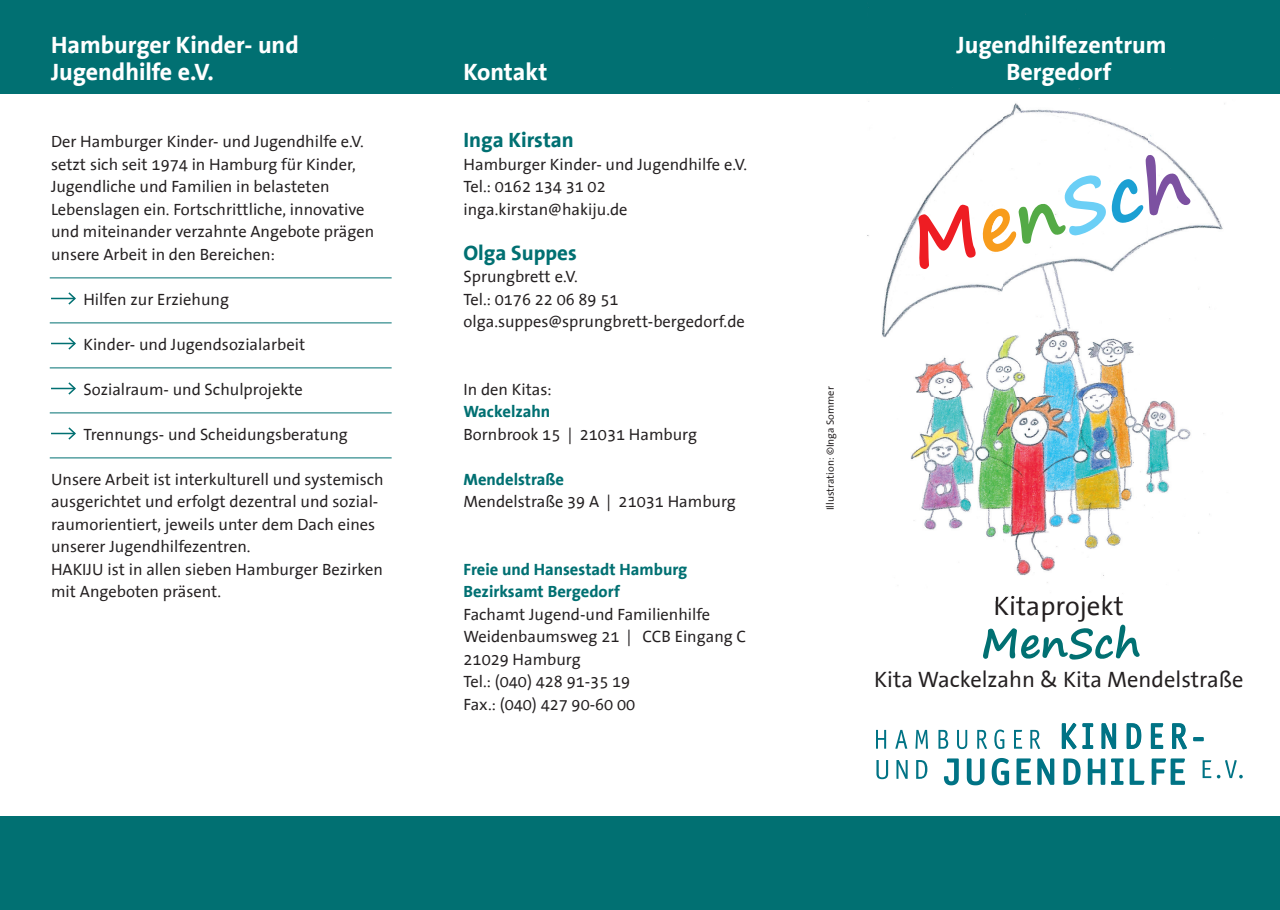
<style>
.page{position:relative;width:1280px;height:910px;background:#fff}
.page>*{position:absolute;margin:0;border:0;box-sizing:border-box;transform-origin:0 0}
.t1{font:27px "The Sans Office";color:#231f20}
.t2{font:700 24px/27px "The Sans Office";color:#fff}
.t3{font:22.5px "The Sans Office";color:#231f20}
.t4{font:700 21px "The Sans Office";color:#017072}
.t5{font:16.5px/22.5px "The Sans Office";color:#231f20}
.t6{font:700 16.5px/22.5px "The Sans Office";color:#017072}
.t7{font:10.5px "The Sans Office";color:#231f20}
</style>
<div class="page">
<div style="left:0;top:0;width:1280px;height:94px;background:#017072"></div>
<div style="left:0;top:816px;width:1280px;height:94px;background:#017072"></div>
<svg style="left:51px;top:292px;width:25px;height:13px"></svg>
<svg style="left:51px;top:337px;width:25px;height:13px"></svg>
<svg style="left:51px;top:382px;width:25px;height:13px"></svg>
<svg style="left:51px;top:427px;width:25px;height:13px"></svg>
<hr style="left:50px;top:277px;width:342px;height:1px;background:#017072">
<hr style="left:50px;top:322px;width:342px;height:1px;background:#017072">
<hr style="left:50px;top:367px;width:342px;height:1px;background:#017072">
<hr style="left:50px;top:412px;width:342px;height:1px;background:#017072">
<hr style="left:50px;top:457px;width:342px;height:1px;background:#017072">
<svg style="left:983px;top:624px;width:157px;height:36px"></svg>
<svg style="left:876px;top:730px;width:10px;height:19px"></svg>
<svg style="left:895px;top:730px;width:12px;height:19px"></svg>
<svg style="left:915px;top:730px;width:13px;height:19px"></svg>
<svg style="left:938px;top:730px;width:10px;height:19px"></svg>
<svg style="left:957px;top:730px;width:10px;height:19px"></svg>
<svg style="left:977px;top:730px;width:10px;height:19px"></svg>
<svg style="left:994px;top:729px;width:10px;height:20px"></svg>
<svg style="left:1014px;top:730px;width:8px;height:19px"></svg>
<svg style="left:1030px;top:730px;width:10px;height:19px"></svg>
<svg style="left:876px;top:760px;width:12px;height:19px"></svg>
<svg style="left:896px;top:760px;width:12px;height:19px"></svg>
<svg style="left:916px;top:760px;width:11px;height:19px"></svg>
<svg style="left:1062px;top:723px;width:142px;height:26px"></svg>
<svg style="left:944px;top:758px;width:241px;height:27px"></svg>
<svg style="left:1202px;top:760px;width:9px;height:18px"></svg>
<svg style="left:1217px;top:760px;width:26px;height:18px"></svg>
<img style="left:867px;top:14px;width:358px;height:587px">
<img style="left:996px;top:595px;width:128px;height:6px">
<svg style="left:918px;top:155px;width:273px;height:115px"></svg>
<h2 class="t2" style="left:51px;top:32px;width:249px">Hamburger Kinder- und<br>Jugendhilfe e.V.</h2>
<p class="t5" style="left:51px;top:131px;width:325px">Der Hamburger Kinder- und Jugendhilfe e.V. setzt sich seit 1974 in Hamburg für Kinder, Jugendliche und Familien in belasteten Lebenslagen ein. Fortschrittliche, innovative und miteinander verzahnte Angebote prägen unsere Arbeit in den Bereichen:</p>
<p class="t5" style="left:83px;top:288px;width:147px">Hilfen zur Erziehung</p>
<p class="t5" style="left:83px;top:333px;width:223px">Kinder- und Jugendsozialarbeit</p>
<p class="t5" style="left:83px;top:378px;width:221px">Sozialraum- und Schulprojekte</p>
<p class="t5" style="left:83px;top:423px;width:266px">Trennungs- und Scheidungsberatung</p>
<p class="t5" style="left:51px;top:468px;width:334px">Unsere Arbeit ist interkulturell und systemisch ausgerichtet und erfolgt dezentral und sozial&shy;raumorientiert, jeweils unter dem Dach eines unserer Jugendhilfezentren.<br>HAKIJU ist in allen sieben Hamburger Bezirken mit Angeboten präsent.</p>
<h2 class="t2" style="left:463px;top:59px;width:85px">Kontakt</h2>
<p class="t4" style="left:463px;top:129px;width:112px">Inga Kirstan</p>
<p class="t5" style="left:463px;top:153px;width:285px">Hamburger Kinder- und Jugendhilfe e.V.<br>Tel.: 0162 134 31 02 inga.kirstan@hakiju.de</p>
<p class="t4" style="left:463px;top:241px;width:115px">Olga Suppes</p>
<p class="t5" style="left:463px;top:266px;width:283px">Sprungbrett e.V.<br>Tel.: 0176 22 06 89 51 olga.suppes@sprungbrett-bergedorf.de</p>
<p class="t5" style="left:463px;top:378px;width:90px">In den Kitas:</p>
<p class="t6" style="left:463px;top:401px;width:88px">Wackelzahn</p>
<p class="t5" style="left:463px;top:423px;width:235px">Bornbrook 15 | 21031 Hamburg</p>
<p class="t6" style="left:463px;top:468px;width:102px">Mendelstraße</p>
<p class="t5" style="left:463px;top:491px;width:274px">Mendelstraße 39 A | 21031 Hamburg</p>
<p class="t6" style="left:463px;top:558px;width:225px">Freie und Hansestadt Hamburg<br>Bezirksamt Bergedorf</p>
<p class="t5" style="left:463px;top:604px;width:284px">Fachamt Jugend-und Familienhilfe<br>Weidenbaumsweg 21 | CCB Eingang C<br>21029 Hamburg<br>Tel.: (040) 428 91-35 19<br>Fax.: (040) 427 90-60 00</p>
<h2 class="t2" style="left:957px;top:32px;width:211px;text-align:center">Jugendhilfezentrum<br>Bergedorf</h2>
<p class="t7" style="left:825px;top:510px;width:125px;rotate:-90deg">Illustration: ©Inga Sommer</p>
<h1 class="t1" style="left:993px;top:592px;width:132px">Kitaprojekt</h1>
<h3 class="t3" style="left:874px;top:668px;width:371px">Kita Wackelzahn &amp; Kita Mendelstraße</h3>
</div>
